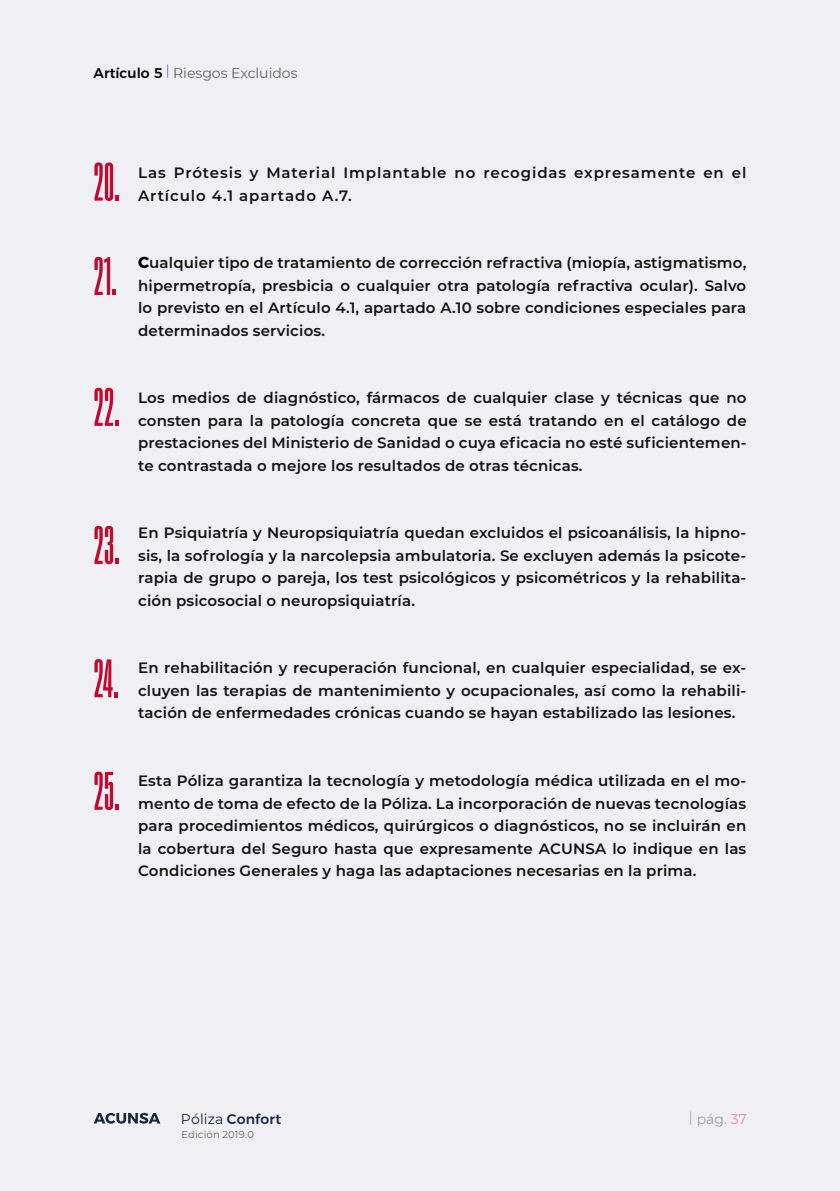
<style>
.page{position:relative;width:840px;height:1191px;background:#fff}
.page>*{position:absolute;margin:0;border:0;box-sizing:border-box;transform-origin:0 0}
.t1{font:700 54px/112.4px "Coign Pro 47";letter-spacing:.01em;color:#c00a31}
.t2{font:600 15px/22.4px "Montserrat";letter-spacing:.01em;color:#131313;text-align:justify}
.t3{font:600 15px/22.4px "Montserrat";letter-spacing:.06em;color:#131313}
.t4{font:14px "Montserrat";color:#646363}
.t5{font:500 14px "Montserrat";letter-spacing:.01em;color:#1b263f}
.t6{font:14px "Montserrat";color:#9d9d9c}
.t7{font:10px "Montserrat";letter-spacing:.015em;color:#646363}
.s1{font-weight:500;color:#000}
.s2{font-weight:200;color:#1b263f}
.s3{font-weight:700;font-size:16px;color:#000}
.s4{font-weight:400}
.s5{font-weight:300}
.s6{color:#d4959a}
</style>
<div class="page">
<div style="left:0;top:0;width:839px;height:1191px;background:#f0eff3"></div>
<svg style="left:94px;top:1112px;width:66px;height:11px"></svg>
<p class="t4" style="left:94px;top:63px;width:205px"><span class="s1">Artículo 5</span> <span class="s2">|</span> Riesgos Excluidos</p>
<h1 class="t1" style="left:94px;top:125px;width:27px">20.</h1>
<p class="t3" style="left:138px;top:161px;width:609px">Las Prótesis y Material Implantable no recogidas expresamente en el<br>Artículo 4.1 apartado A.7.</p>
<h1 class="t1" style="left:94px;top:220px;width:24px">21.</h1>
<p class="t2" style="left:138px;top:251px;width:609px"><span class="s3">C</span>ualquier tipo de tratamiento de corrección refractiva (miopía, astigmatismo, hipermetropía, presbicia o cualquier otra patología refractiva ocular). Salvo lo previsto en el Artículo 4.1, apartado A.10 sobre condiciones especiales para determinados servicios.</p>
<h1 class="t1" style="left:94px;top:351px;width:27px">22.</h1>
<p class="t2" style="left:138px;top:386px;width:609px">Los medios de diagnóstico, fármacos de cualquier clase y técnicas que no consten para la patología concreta que se está tratando en el catálogo de prestaciones del Ministerio de Sanidad o cuya eficacia no esté suficientemen&shy;te contrastada o mejore los resultados de otras técnicas.</p>
<h1 class="t1" style="left:94px;top:489px;width:27px">23.</h1>
<p class="t2" style="left:138px;top:521px;width:609px">En Psiquiatría y Neuropsiquiatría quedan excluidos el psicoanálisis, la hipno&shy;sis, la sofrología y la narcolepsia ambulatoria. Se excluyen además la psicote&shy;rapia de grupo o pareja, los test psicológicos y psicométricos y la rehabilita&shy;ción psicosocial o neuropsiquiatría.</p>
<h1 class="t1" style="left:94px;top:622px;width:27px">24.<br>25.</h1>
<p class="t2" style="left:138px;top:656px;width:609px">En rehabilitación y recuperación funcional, en cualquier especialidad, se ex&shy;cluyen las terapias de mantenimiento y ocupacionales, así como la rehabili&shy;tación de enfermedades crónicas cuando se hayan estabilizado las lesiones.</p>
<p class="t2" style="left:138px;top:769px;width:609px">Esta Póliza garantiza la tecnología y metodología médica utilizada en el mo&shy;mento de toma de efecto de la Póliza. La incorporación de nuevas tecnologías para procedimientos médicos, quirúrgicos o diagnósticos, no se incluirán en la cobertura del Seguro hasta que expresamente ACUNSA lo indique en las Condiciones Generales y haga las adaptaciones necesarias en la prima.</p>
<p class="t5" style="left:181px;top:1107px;width:102px"><span class="s4">Póliza</span> Confort</p>
<p class="t7" style="left:181px;top:1127px;width:74px">Edición 2019.0</p>
<p class="t6" style="left:688px;top:1109px;width:59px"><span class="s5">|</span> pág. <span class="s6">37</span></p>
</div>
